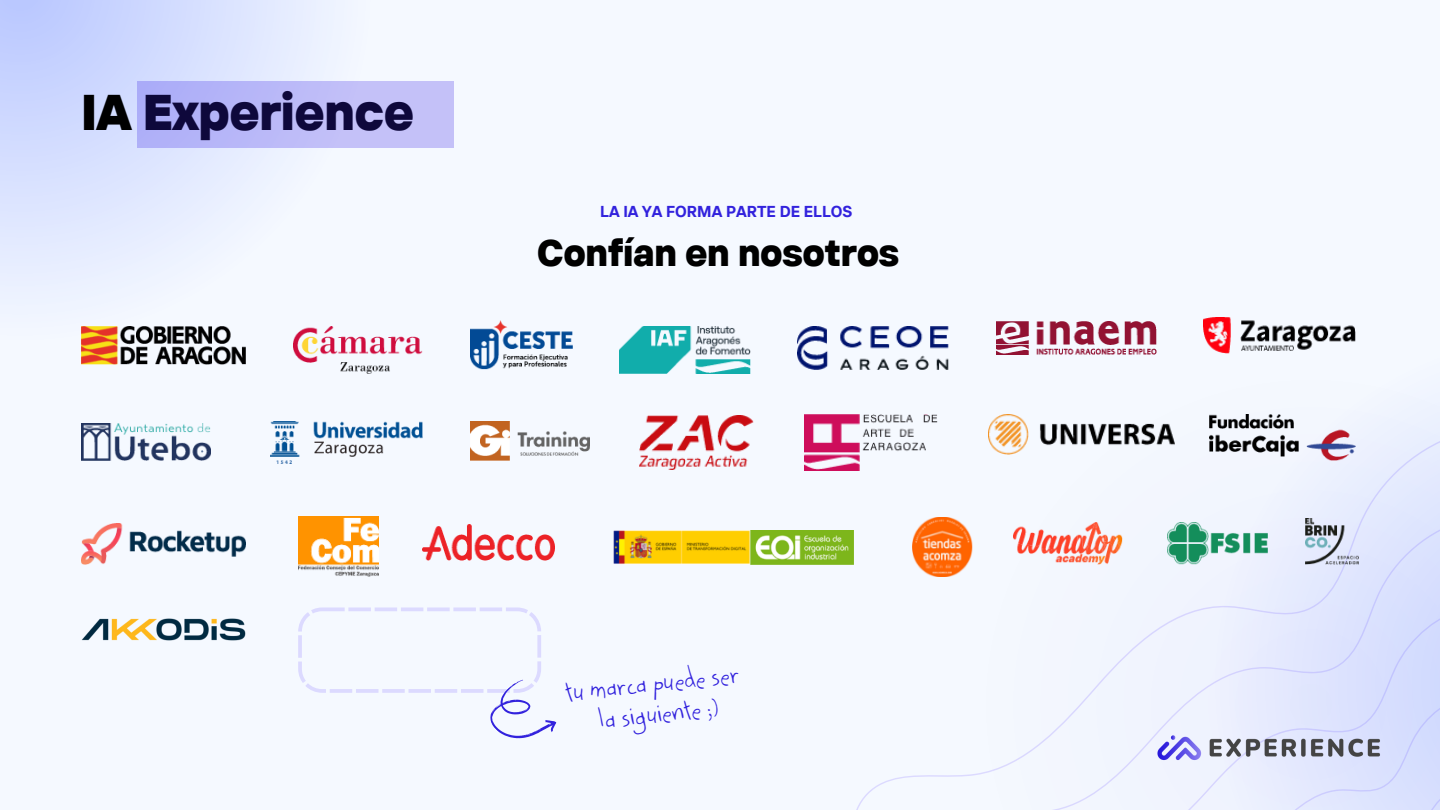
<style>
.page{position:relative;width:1440px;height:810px;background:#f5f9ff}
.page>*{position:absolute;margin:0;border:0;box-sizing:border-box;transform-origin:0 0}
.t1{font:900 50px "TT Interphases Pro Trl";letter-spacing:-.01em;color:#000}
.t2{font:900 37px "TT Interphases Pro Trl";letter-spacing:-.01em;color:#000}
.t3{font:31px/30.7px "Kidwriting Recreo";color:#3222dd;text-align:center}
.t4{font:700 15.8px "TT Interphases Pro Trl";color:#3222dd}
</style>
<div class="page">
<svg style="left:0;top:0;width:423px;height:365px"></svg>
<div style="left:138px;top:81px;width:316px;height:67px;background:linear-gradient(to right,#aeaff8,#c9c5f8)"></div>
<svg style="left:1084px;top:317px;width:356px;height:493px"></svg>
<img style="left:1156px;top:735px;width:225px;height:27px">
<img style="left:81px;top:327px;width:165px;height:37px">
<img style="left:293px;top:327px;width:129px;height:47px">
<img style="left:620px;top:326px;width:130px;height:48px">
<img style="left:470px;top:320px;width:102px;height:50px">
<img style="left:797px;top:327px;width:152px;height:42px">
<img style="left:1204px;top:318px;width:152px;height:36px">
<img style="left:996px;top:321px;width:161px;height:33px">
<img style="left:81px;top:423px;width:130px;height:38px">
<img style="left:271px;top:421px;width:152px;height:43px">
<img style="left:298px;top:516px;width:80px;height:60px">
<img style="left:640px;top:416px;width:114px;height:54px">
<img style="left:423px;top:525px;width:132px;height:35px">
<img style="left:804px;top:415px;width:134px;height:55px">
<img style="left:989px;top:414px;width:186px;height:41px">
<img style="left:613px;top:530px;width:241px;height:35px">
<img style="left:1210px;top:414px;width:146px;height:47px">
<img style="left:81px;top:523px;width:165px;height:41px">
<img style="left:470px;top:421px;width:119px;height:40px">
<img style="left:1168px;top:523px;width:100px;height:41px">
<img style="left:1306px;top:518px;width:53px;height:47px">
<img style="left:1014px;top:523px;width:109px;height:41px">
<img style="left:913px;top:517px;width:60px;height:59px">
<img style="left:82px;top:618px;width:164px;height:22px">
<svg style="left:298px;top:608px;width:259px;height:131px"></svg>
<p class="t1" style="left:81px;top:80px;width:335px">IA Experience</p>
<p class="t4" style="left:600px;top:201px;width:254px">LA IA YA FORMA PARTE DE ELLOS</p>
<p class="t2" style="left:537px;top:229px;width:364px">Confían en nosotros</p>
<p class="t3" style="left:565px;top:680px;width:176px;rotate:-6deg">tu marca puede ser la siguiente ;)</p>
</div>
